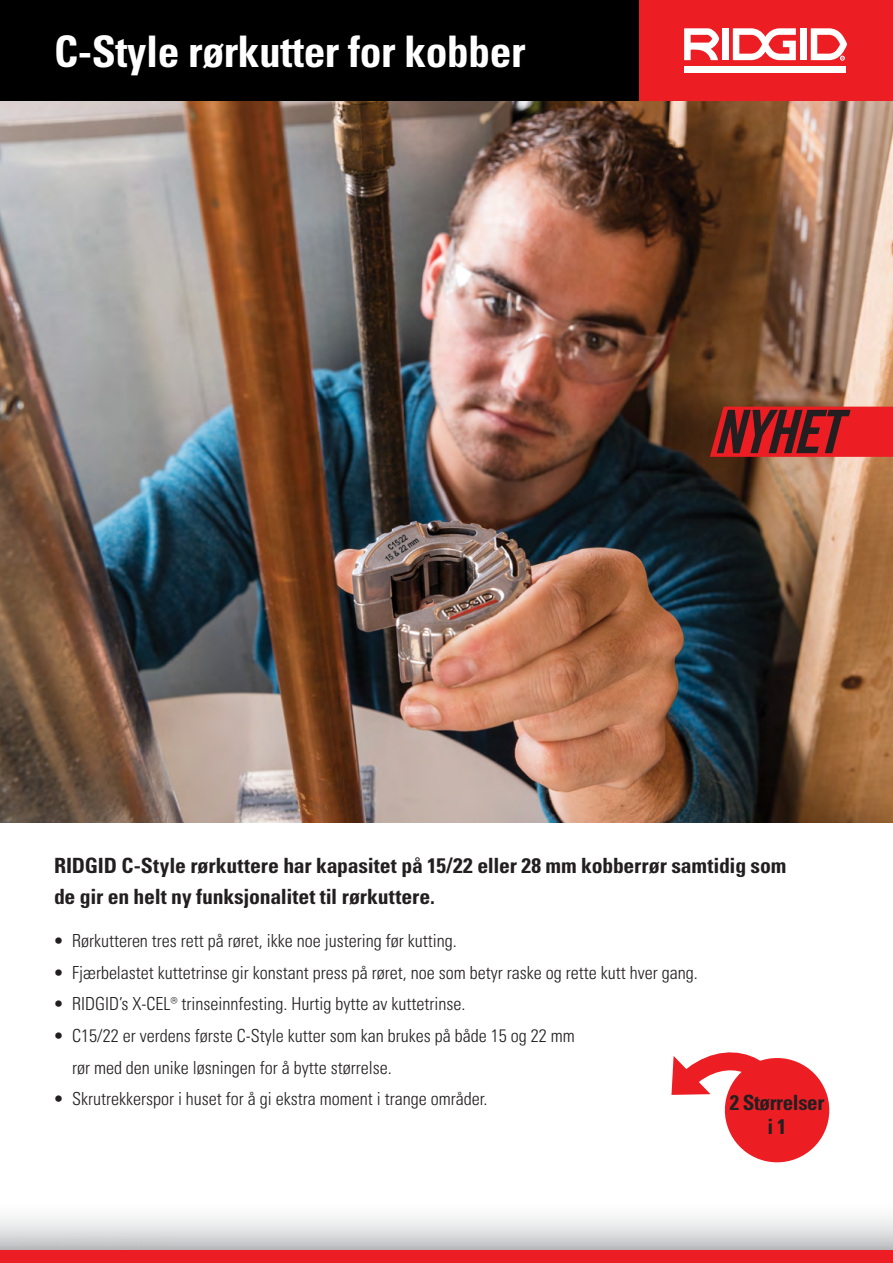
<style>
.page{position:relative;width:893px;height:1263px;background:#fff}
.page>*{position:absolute;margin:0;border:0;box-sizing:border-box;transform-origin:0 0}
.t1{font:60px "Trade Gothic Bold Cond Twenty Obl";letter-spacing:-.04em;color:#231f20}
.t2{font:43.5px "Univers LTCYR 67 Bold Cond";letter-spacing:-.01em;color:#fff}
.t3{font:21px/31.5px "Univers LTCYR 67 Bold Cond";letter-spacing:-.01em;color:#231f20;scale:1.04 1}
.t4{font:21px/24px "Univers LTCYR 67 Bold Cond";letter-spacing:-.01em;color:#231f20;text-align:center}
.t5{font:18px/31.8px "Univers LTCYR 47 Light Cond";color:#231f20}
</style>
<div class="page">
<div style="left:0;top:0;width:640px;height:101px;background:#000"></div>
<div style="left:640px;top:0;width:253px;height:101px;background:#ed1d24"></div>
<div style="left:684px;top:67px;width:162px;height:6px;background:#fff"></div>
<div style="left:722px;top:28px;width:7px;height:32px;background:#fff"></div>
<div style="left:800px;top:28px;width:6px;height:32px;background:#fff"></div>
<svg style="left:684px;top:28px;width:36px;height:32px"></svg>
<svg style="left:733px;top:28px;width:63px;height:32px"></svg>
<svg style="left:811px;top:28px;width:36px;height:33px"></svg>
<img style="left:0;top:101px;width:893px;height:722px">
<svg style="left:0;top:1217px;width:893px;height:33px"></svg>
<div style="left:0;top:1250px;width:893px;height:13px;background:#ed1d24"></div>
<svg style="left:671px;top:1052px;width:159px;height:111px"></svg>
<div style="left:710px;top:407px;width:183px;height:50px;background:#ed1d24"></div>
<h2 class="t2" style="left:54px;top:25px;width:473px">C-Style rørkutter for kobber</h2>
<h1 class="t1" style="left:713px;top:395px;width:129px">NYHET</h1>
<p class="t3" style="left:54px;top:849px;width:706px">RIDGID C-Style rørkuttere har kapasitet på 15/22 eller 28 mm kobberrør samtidig som de gir en helt ny funksjonalitet til rørkuttere.</p>
<p class="t5" style="left:54px;top:923px;width:404px">• Rørkutteren tres rett på røret, ikke noe justering før kutting.</p>
<p class="t5" style="left:54px;top:955px;width:645px">• Fjærbelastet kuttetrinse gir konstant press på røret, noe som betyr raske og rette kutt hver gang.</p>
<p class="t5" style="left:54px;top:987px;width:413px">• RIDGID’s X-CEL® trinseinnfesting. Hurtig bytte av kuttetrinse.</p>
<p class="t5" style="left:72px;top:1019px;width:504px;text-indent:-18px">• C15/22 er verdens første C-Style kutter som kan brukes på både 15 og 22 mm rør med den unike løsningen for å bytte størrelse.</p>
<p class="t5" style="left:54px;top:1082px;width:435px">• Skrutrekkerspor i huset for å gi ekstra moment i trange områder.</p>
<p class="t4" style="left:730px;top:1090px;width:96px">2 Størrelser i 1</p>
</div>
